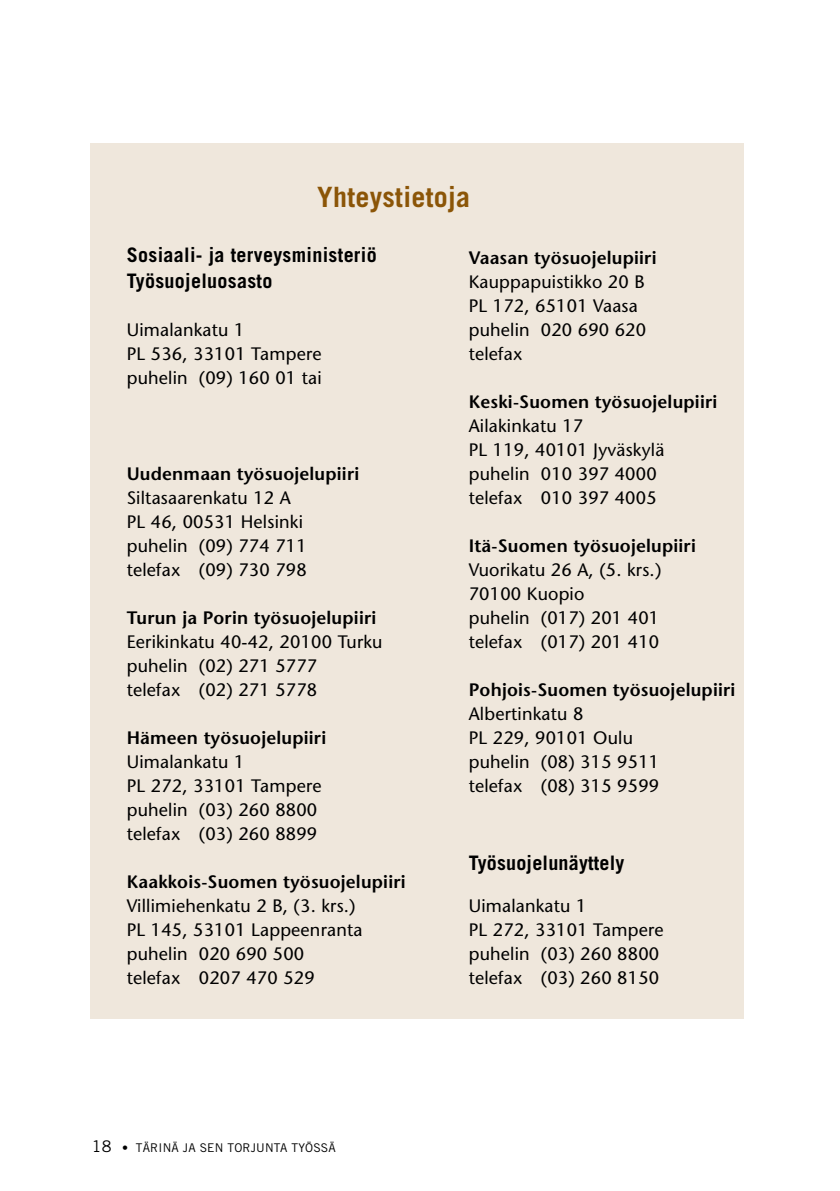
<style>
.page{position:relative;width:840px;height:1191px;background:#fff}
.page>*{position:absolute;margin:0;border:0;box-sizing:border-box;transform-origin:0 0}
.t1{font:700 28px "Trade Gothic";letter-spacing:.01em;color:#8b5507}
.t2{font:700 20px/26px "Trade Gothic";letter-spacing:.015em;color:#000}
.t3{font:18px/24px "Stone Sans";letter-spacing:.01em;color:#000}
.t4{font:600 18px "Stone Sans";letter-spacing:.01em;color:#000}
.t5{font:12px "Trade Gothic";letter-spacing:.015em;color:#000}
.s1{font-size:16px}
</style>
<div class="page">
<div style="left:90px;top:144px;width:653px;height:875px;background:#efe7dc"></div>
<h1 class="t1" style="left:317px;top:180px;width:154px">Yhteystietoja</h1>
<p class="t2" style="left:127px;top:241px;width:251px">Sosiaali- ja terveysministeriö<br>Työsuojeluosasto</p>
<p class="t3" style="left:127px;top:318px;width:196px">Uimalankatu 1<br>PL 536, 33101 Tampere puhelin (09) 160 01 tai</p>
<p class="t4" style="left:468px;top:247px;width:189px">Vaasan työsuojelupiiri</p>
<p class="t3" style="left:468px;top:270px;width:179px">Kauppapuistikko 20 B<br>PL 172, 65101 Vaasa puhelin 020 690 620 telefax</p>
<p class="t4" style="left:468px;top:391px;width:250px">Keski-Suomen työsuojelupiiri</p>
<p class="t3" style="left:468px;top:414px;width:197px">Ailakinkatu 17<br>PL 119, 40101 Jyväskylä puhelin 010 397 4000 telefax 010 397 4005</p>
<p class="t4" style="left:468px;top:535px;width:228px">Itä-Suomen työsuojelupiiri</p>
<p class="t3" style="left:468px;top:558px;width:194px">Vuorikatu 26 A, (5. krs.)<br>70100 Kuopio<br>puhelin (017) 201 401 telefax (017) 201 410</p>
<p class="t4" style="left:468px;top:679px;width:268px">Pohjois-Suomen työsuojelupiiri</p>
<p class="t3" style="left:468px;top:702px;width:192px">Albertinkatu 8<br>PL 229, 90101 Oulu puhelin (08) 315 9511 telefax (08) 315 9599</p>
<p class="t4" style="left:127px;top:463px;width:234px">Uudenmaan työsuojelupiiri</p>
<p class="t3" style="left:127px;top:486px;width:181px">Siltasaarenkatu 12 A<br>PL 46, 00531 Helsinki puhelin (09) 774 711 telefax (09) 730 798</p>
<p class="t4" style="left:127px;top:607px;width:251px">Turun ja Porin työsuojelupiiri</p>
<p class="t3" style="left:127px;top:630px;width:257px">Eerikinkatu 40-42, 20100 Turku puhelin (02) 271 5777<br>telefax (02) 271 5778</p>
<p class="t4" style="left:127px;top:727px;width:201px">Hämeen työsuojelupiiri</p>
<p class="t3" style="left:127px;top:750px;width:196px">Uimalankatu 1<br>PL 272, 33101 Tampere puhelin (03) 260 8800 telefax (03) 260 8899</p>
<p class="t4" style="left:127px;top:871px;width:280px">Kaakkois-Suomen työsuojelupiiri</p>
<p class="t3" style="left:127px;top:894px;width:237px">Villimiehenkatu 2 B, (3. krs.)<br>PL 145, 53101 Lappeenranta puhelin 020 690 500<br>telefax 0207 470 529</p>
<p class="t2" style="left:468px;top:850px;width:157px">Työsuojelunäyttely</p>
<p class="t3" style="left:468px;top:894px;width:196px">Uimalankatu 1<br>PL 272, 33101 Tampere puhelin (03) 260 8800 telefax (03) 260 8150</p>
<p class="t5" style="left:92px;top:1140px;width:245px"><span class="s1">18</span> • TÄRINÄ JA SEN TORJUNTA TYÖSSÄ</p>
</div>
